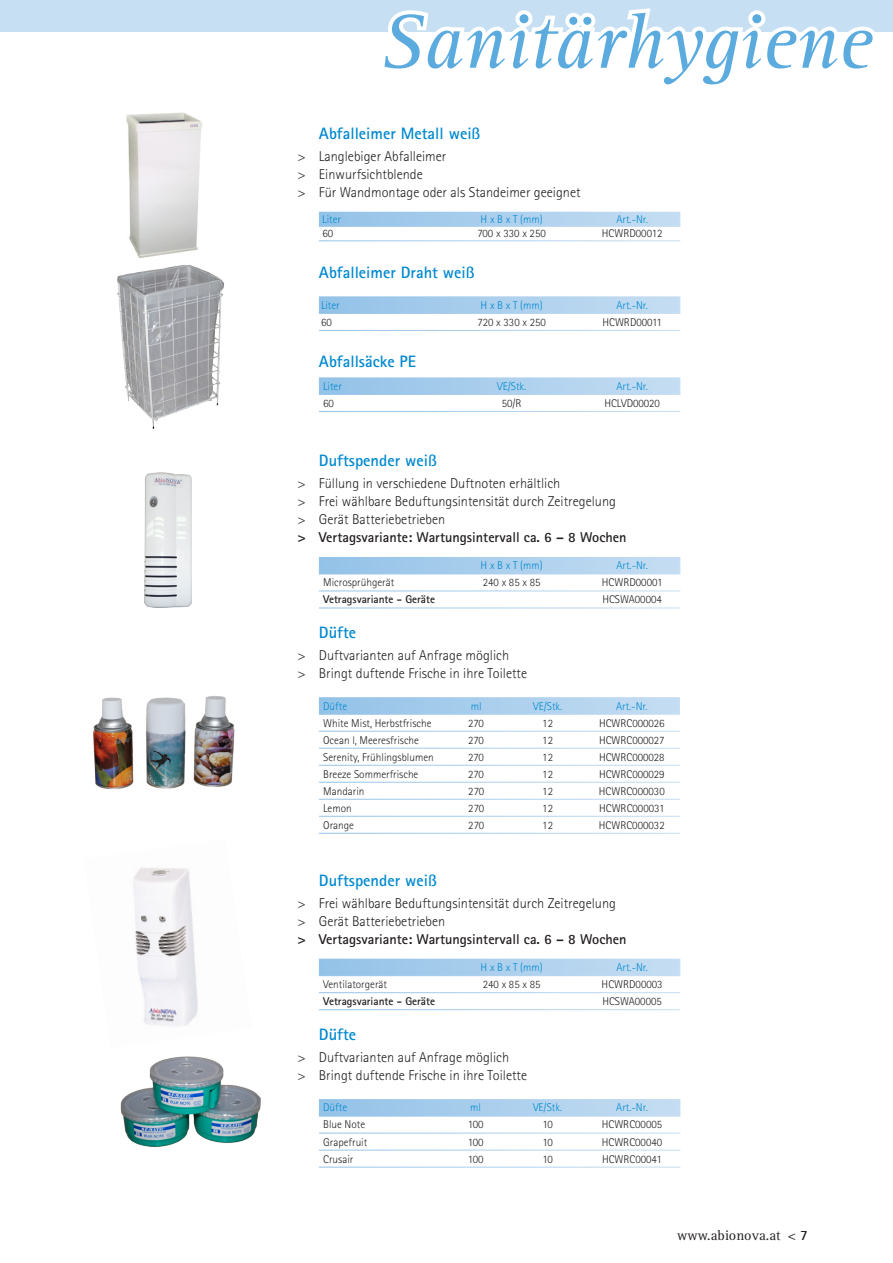
<style>
.page{position:relative;width:893px;height:1263px;background:#fff}
.page>*{position:absolute;margin:0;border:0;box-sizing:border-box;transform-origin:0 0}
.t1{font:italic 79.05px "Rotis Serif Std";color:#5babdf}
.t2{font:700 16.5px "Rotis Sans Serif Std";color:#0089cf}
.t3{font:300 14.25px/18px "Rotis Sans Serif Std";color:#231f20}
.t4{font:700 14.25px "Rotis Sans Serif Std";color:#231f20}
.t5{font:14.25px "Rotis Serif Std";color:#231f20}
.t6{font:300 11.25px "Rotis Sans Serif Std";color:#231f20}
.t7{font:300 11.25px "Rotis Sans Serif Std";color:#0089cf}
.t8{font:700 11.25px "Rotis Sans Serif Std";color:#231f20}
.s1{font-family:"Rotis Sans Serif Std";font-weight:700}
</style>
<div class="page">
<div style="left:0;top:0;width:893px;height:32px;background:#c7dff2"></div>
<img style="left:133px;top:868px;width:65px;height:158px">
<svg style="left:319px;top:212px;width:361px;height:14px;background:#accfec"></svg>
<svg style="left:319px;top:296px;width:361px;height:17px;background:#add0ed"></svg>
<svg style="left:319px;top:377px;width:361px;height:17px;background:#aed0ed"></svg>
<svg style="left:319px;top:557px;width:361px;height:17px;background:#accfec"></svg>
<svg style="left:319px;top:697px;width:361px;height:17px;background:#adcfed"></svg>
<svg style="left:319px;top:959px;width:361px;height:16px;background:#accfec"></svg>
<svg style="left:319px;top:1099px;width:361px;height:17px;background:#accfec"></svg>
<img style="left:126px;top:112px;width:77px;height:147px">
<img style="left:93px;top:696px;width:142px;height:94px">
<img style="left:144px;top:473px;width:48px;height:134px">
<img style="left:117px;top:265px;width:107px;height:164px">
<img style="left:120px;top:1056px;width:141px;height:91px">
<svg style="left:388px;top:8px;width:487px;height:24px"></svg>
<h1 class="t1" style="left:380px;top:-3px;width:494px">Sanitärhygiene</h1>
<h2 class="t2" style="left:319px;top:123px;width:163px">Abfalleimer Metall weiß</h2>
<p class="t3" style="left:298px;top:147px;width:284px">&gt; Langlebiger Abfalleimer<br>&gt; Einwurfsichtblende<br>&gt; Für Wandmontage oder als Standeimer geeignet</p>
<p class="t7" style="left:322px;top:213px;width:20px">Liter</p>
<p class="t7" style="left:481px;top:213px;width:64px">H x B x T (mm)</p>
<p class="t7" style="left:616px;top:213px;width:33px">Art.-Nr.</p>
<p class="t6" style="left:322px;top:227px;width:12px">60</p>
<p class="t6" style="left:478px;top:227px;width:70px">700 x 330 x 250</p>
<p class="t6" style="left:602px;top:227px;width:62px">HCWRD00012</p>
<h2 class="t2" style="left:319px;top:262px;width:157px">Abfalleimer Draht weiß</h2>
<p class="t7" style="left:321px;top:298px;width:20px">Liter</p>
<p class="t7" style="left:481px;top:298px;width:64px">H x B x T (mm)</p>
<p class="t7" style="left:616px;top:298px;width:33px">Art.-Nr.</p>
<p class="t6" style="left:321px;top:315px;width:12px">60</p>
<p class="t6" style="left:477px;top:315px;width:70px">720 x 330 x 250</p>
<p class="t6" style="left:602px;top:315px;width:61px">HCWRD00011</p>
<h2 class="t2" style="left:319px;top:351px;width:99px">Abfallsäcke PE</h2>
<p class="t7" style="left:323px;top:379px;width:20px">Liter</p>
<p class="t7" style="left:497px;top:379px;width:31px">VE/Stk.</p>
<p class="t7" style="left:616px;top:379px;width:33px">Art.-Nr.</p>
<p class="t6" style="left:323px;top:397px;width:12px">60</p>
<p class="t6" style="left:502px;top:397px;width:21px">50/R</p>
<p class="t6" style="left:604px;top:397px;width:57px">HCLVD00020</p>
<h2 class="t2" style="left:319px;top:450px;width:119px">Duftspender weiß</h2>
<p class="t3" style="left:298px;top:475px;width:320px">&gt; Füllung in verschiedene Duftnoten erhältlich<br>&gt; Frei wählbare Beduftungsintensität durch Zeitregelung &gt; Gerät Batteriebetrieben</p>
<p class="t4" style="left:298px;top:529px;width:330px">&gt; Vertagsvariante: Wartungsintervall ca. 6 – 8 Wochen</p>
<p class="t7" style="left:481px;top:559px;width:64px">H x B x T (mm)</p>
<p class="t7" style="left:616px;top:559px;width:33px">Art.-Nr.</p>
<p class="t6" style="left:323px;top:576px;width:73px">Microsprühgerät</p>
<p class="t6" style="left:483px;top:576px;width:59px">240 x 85 x 85</p>
<p class="t6" style="left:602px;top:576px;width:62px">HCWRD00001</p>
<p class="t8" style="left:323px;top:592px;width:113px">Vetragsvariante - Geräte</p>
<p class="t6" style="left:602px;top:593px;width:61px">HCSWA00004</p>
<h2 class="t2" style="left:319px;top:622px;width:39px">Düfte</h2>
<p class="t3" style="left:298px;top:647px;width:231px">&gt; Duftvarianten auf Anfrage möglich<br>&gt; Bringt duftende Frische in ihre Toilette</p>
<p class="t7" style="left:323px;top:699px;width:25px">Düfte</p>
<p class="t7" style="left:471px;top:699px;width:12px">ml</p>
<p class="t7" style="left:533px;top:699px;width:31px">VE/Stk.</p>
<p class="t7" style="left:616px;top:699px;width:33px">Art.-Nr.</p>
<p class="t6" style="left:323px;top:716px;width:110px">White Mist, Herbstfrische</p>
<p class="t6" style="left:468px;top:716px;width:17px">270</p>
<p class="t6" style="left:542px;top:716px;width:12px">12</p>
<p class="t6" style="left:599px;top:716px;width:67px">HCWRC000026</p>
<p class="t6" style="left:323px;top:733px;width:97px">Ocean l, Meeresfrische</p>
<p class="t6" style="left:468px;top:733px;width:17px">270</p>
<p class="t6" style="left:542px;top:733px;width:12px">12</p>
<p class="t6" style="left:599px;top:733px;width:67px">HCWRC000027</p>
<p class="t6" style="left:323px;top:750px;width:112px">Serenity, Frühlingsblumen</p>
<p class="t6" style="left:468px;top:750px;width:17px">270</p>
<p class="t6" style="left:542px;top:750px;width:12px">12</p>
<p class="t6" style="left:599px;top:750px;width:67px">HCWRC000028</p>
<p class="t6" style="left:323px;top:767px;width:97px">Breeze Sommerfrische</p>
<p class="t6" style="left:468px;top:767px;width:17px">270</p>
<p class="t6" style="left:542px;top:767px;width:12px">12</p>
<p class="t6" style="left:599px;top:767px;width:67px">HCWRC000029</p>
<p class="t6" style="left:323px;top:784px;width:43px">Mandarin</p>
<p class="t6" style="left:468px;top:784px;width:17px">270</p>
<p class="t6" style="left:542px;top:784px;width:12px">12</p>
<p class="t6" style="left:599px;top:784px;width:67px">HCWRC000030</p>
<p class="t6" style="left:323px;top:801px;width:30px">Lemon</p>
<p class="t6" style="left:468px;top:801px;width:17px">270</p>
<p class="t6" style="left:542px;top:801px;width:12px">12</p>
<p class="t6" style="left:599px;top:801px;width:67px">HCWRC000031</p>
<p class="t6" style="left:323px;top:818px;width:32px">Orange</p>
<p class="t6" style="left:468px;top:818px;width:17px">270</p>
<p class="t6" style="left:542px;top:818px;width:12px">12</p>
<p class="t6" style="left:599px;top:818px;width:67px">HCWRC000032</p>
<h2 class="t2" style="left:319px;top:870px;width:119px">Duftspender weiß</h2>
<p class="t3" style="left:298px;top:894px;width:320px">&gt; Frei wählbare Beduftungsintensität durch Zeitregelung &gt; Gerät Batteriebetrieben</p>
<p class="t4" style="left:298px;top:930px;width:330px">&gt; Vertagsvariante: Wartungsintervall ca. 6 – 8 Wochen</p>
<p class="t7" style="left:481px;top:961px;width:64px">H x B x T (mm)</p>
<p class="t7" style="left:616px;top:961px;width:33px">Art.-Nr.</p>
<p class="t6" style="left:323px;top:978px;width:65px">Ventilatorgerät</p>
<p class="t6" style="left:483px;top:978px;width:59px">240 x 85 x 85</p>
<p class="t6" style="left:602px;top:978px;width:63px">HCWRD00003</p>
<p class="t8" style="left:323px;top:994px;width:113px">Vetragsvariante - Geräte</p>
<p class="t6" style="left:602px;top:995px;width:61px">HCSWA00005</p>
<h2 class="t2" style="left:319px;top:1024px;width:39px">Düfte</h2>
<p class="t3" style="left:298px;top:1048px;width:231px">&gt; Duftvarianten auf Anfrage möglich<br>&gt; Bringt duftende Frische in ihre Toilette</p>
<p class="t7" style="left:323px;top:1101px;width:25px">Düfte</p>
<p class="t7" style="left:470px;top:1101px;width:12px">ml</p>
<p class="t7" style="left:533px;top:1101px;width:31px">VE/Stk.</p>
<p class="t7" style="left:616px;top:1101px;width:33px">Art.-Nr.</p>
<p class="t6" style="left:323px;top:1118px;width:44px">Blue Note</p>
<p class="t6" style="left:468px;top:1118px;width:17px">100</p>
<p class="t6" style="left:542px;top:1118px;width:12px">10</p>
<p class="t6" style="left:602px;top:1118px;width:62px">HCWRC00005</p>
<p class="t6" style="left:323px;top:1135px;width:46px">Grapefruit</p>
<p class="t6" style="left:468px;top:1135px;width:17px">100</p>
<p class="t6" style="left:542px;top:1135px;width:12px">10</p>
<p class="t6" style="left:602px;top:1135px;width:62px">HCWRC00040</p>
<p class="t6" style="left:323px;top:1152px;width:32px">Crusair</p>
<p class="t6" style="left:468px;top:1152px;width:17px">100</p>
<p class="t6" style="left:542px;top:1152px;width:12px">10</p>
<p class="t6" style="left:602px;top:1152px;width:61px">HCWRC00041</p>
<p class="t5" style="left:677px;top:1227px;width:132px">www.abionova.at &lt; <span class="s1">7</span></p>
</div>
